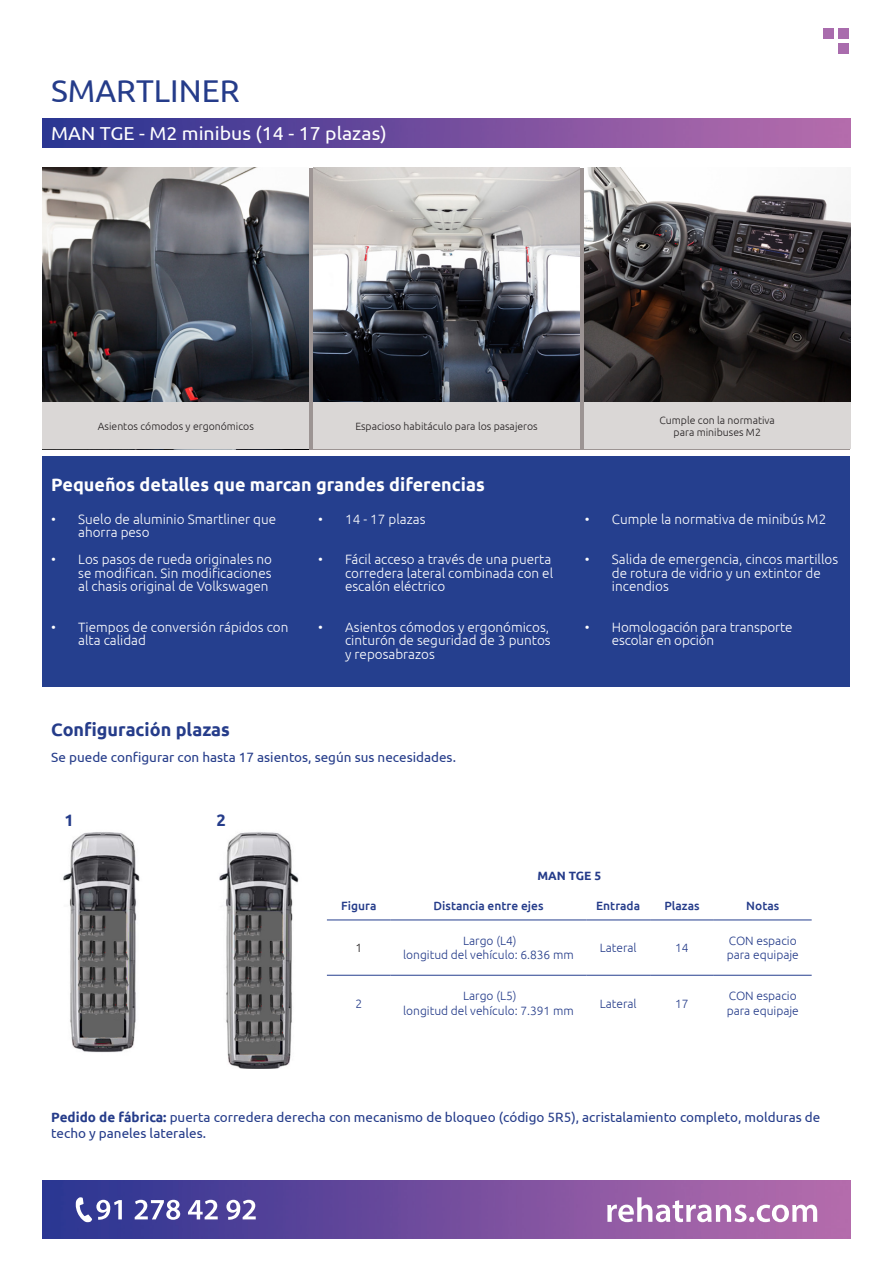
<style>
.page{position:relative;width:893px;height:1263px;background:#fff}
.page>*{position:absolute;margin:0;border:0;box-sizing:border-box;transform-origin:0 0}
.t1{font:31.5px "Ubuntu";color:#253c8a}
.t2{font:18.75px "Ubuntu";color:#fff;scale:1.04 1}
.t3{font:700 18px "Ubuntu";color:#fff}
.t4{font:700 18px "Ubuntu";color:#253c8a}
.t5{font:700 16.5px "Ubuntu";color:#253c8a}
.t6{font:300 13.5px/13.5px "Ubuntu";color:#fff}
.t7{font:13.5px/16.2px "Ubuntu";color:#253c8a}
.t8{font:300 12px/14.4px "Ubuntu";color:#253c8a}
.t9{font:500 12px "Ubuntu";color:#253c8a}
.t10{font:700 12px "Ubuntu";color:#253c8a}
.t11{font:300 12px "Ubuntu";color:#231f20}
.t12{font:300 10.5px "Ubuntu";color:#231f20}
.s1{font-weight:700}
</style>
<div class="page">
<div style="left:838px;top:28px;width:11px;height:11px;background:#a96cad"></div>
<div style="left:823px;top:28px;width:10px;height:11px;background:#a96cad"></div>
<div style="left:838px;top:43px;width:11px;height:11px;background:#a96cad"></div>
<img style="left:43px;top:168px;width:266px;height:234px">
<img style="left:313px;top:168px;width:267px;height:234px">
<img style="left:584px;top:168px;width:266px;height:234px">
<img style="left:43px;top:119px;width:807px;height:29px">
<img style="left:43px;top:1181px;width:807px;height:58px">
<svg style="left:607px;top:1197px;width:210px;height:25px"></svg>
<svg style="left:135px;top:1200px;width:45px;height:20px"></svg>
<svg style="left:188px;top:1200px;width:30px;height:19px"></svg>
<svg style="left:226px;top:1200px;width:30px;height:20px"></svg>
<svg style="left:76px;top:1197px;width:46px;height:25px"></svg>
<div style="left:43px;top:457px;width:807px;height:230px;background:#253f8e"></div>
<div style="left:43px;top:402px;width:266px;height:47px;background:#dad7d6"></div>
<div style="left:584px;top:402px;width:266px;height:47px;background:#dad7d6"></div>
<div style="left:313px;top:402px;width:267px;height:47px;background:#dad7d6"></div>
<hr style="left:327px;top:919px;width:64px;height:1px;background:#253f8e">
<hr style="left:391px;top:919px;width:195px;height:1px;background:#253f8e">
<hr style="left:586px;top:919px;width:64px;height:1px;background:#253f8e">
<hr style="left:650px;top:919px;width:64px;height:1px;background:#253f8e">
<hr style="left:714px;top:919px;width:98px;height:1px;background:#253f8e">
<hr style="left:327px;top:975px;width:64px;height:1px;background:#253f8e">
<hr style="left:391px;top:975px;width:195px;height:1px;background:#253f8e">
<hr style="left:586px;top:975px;width:64px;height:1px;background:#253f8e">
<hr style="left:650px;top:975px;width:64px;height:1px;background:#253f8e">
<hr style="left:714px;top:975px;width:98px;height:1px;background:#253f8e">
<img style="left:63px;top:832px;width:236px;height:236px">
<p class="t1" style="left:51px;top:72px;width:190px">SMARTLINER</p>
<p class="t2" style="left:51px;top:122px;width:324px">MAN TGE - M2 minibus (14 - 17 plazas)</p>
<p class="t12" style="left:98px;top:420px;width:158px">Asientos cómodos y ergonómicos</p>
<p class="t12" style="left:355px;top:420px;width:184px">Espacioso habitáculo para los pasajeros</p>
<p class="t3" style="left:51px;top:474px;width:435px">Pequeños detalles que marcan grandes diferencias</p>
<p class="t6" style="left:78px;top:512px;width:200px;text-indent:-27px">• Suelo de aluminio Smartliner que ahorra peso</p>
<p class="t6" style="left:78px;top:552px;width:195px;text-align:justify;text-indent:-27px">• Los pasos de rueda originales no se modifican. Sin modificaciones al chasis original de Volkswagen</p>
<p class="t6" style="left:78px;top:620px;width:212px;text-indent:-27px">• Tiempos de conversión rápidos con alta calidad</p>
<p class="t4" style="left:51px;top:719px;width:180px">Configuración plazas</p>
<p class="t6" style="left:318px;top:512px;width:109px">• 14 - 17 plazas</p>
<p class="t6" style="left:345px;top:552px;width:210px;text-indent:-27px">• Fácil acceso a través de una puerta corredera lateral combinada con el escalón eléctrico</p>
<p class="t6" style="left:345px;top:620px;width:207px;text-align:justify;text-indent:-27px">• Asientos cómodos y ergonómicos, cinturón de seguridad de 3 puntos y reposabrazos</p>
<p class="t7" style="left:51px;top:749px;width:406px">Se puede configurar con hasta 17 asientos, según sus necesidades.</p>
<p class="t5" style="left:65px;top:810px;width:11px">1</p>
<p class="t5" style="left:216px;top:810px;width:11px">2</p>
<p class="t12" style="left:660px;top:414px;width:117px">Cumple con la normativa</p>
<p class="t12" style="left:674px;top:426px;width:89px">para minibuses M2</p>
<p class="t6" style="left:585px;top:512px;width:243px">• Cumple la normativa de minibús M2</p>
<p class="t6" style="left:612px;top:552px;width:228px;text-indent:-27px">• Salida de emergencia, cincos martillos de rotura de vidrio y un extintor de incendios</p>
<p class="t6" style="left:612px;top:620px;width:182px;text-indent:-27px">• Homologación para transporte escolar en opción</p>
<p class="t10" style="left:537px;top:868px;width:65px">MAN TGE 5</p>
<p class="t9" style="left:341px;top:898px;width:37px">Figura</p>
<p class="t9" style="left:433px;top:898px;width:111px">Distancia entre ejes</p>
<p class="t9" style="left:596px;top:898px;width:45px">Entrada</p>
<p class="t9" style="left:664px;top:898px;width:37px">Plazas</p>
<p class="t9" style="left:746px;top:898px;width:34px">Notas</p>
<p class="t11" style="left:355px;top:941px;width:8px">1</p>
<p class="t8" style="left:463px;top:933px;width:55px">Largo (L4)</p>
<p class="t8" style="left:403px;top:948px;width:172px">longitud del vehículo: 6.836 mm</p>
<p class="t8" style="left:600px;top:940px;width:39px">Lateral</p>
<p class="t8" style="left:675px;top:940px;width:15px">14</p>
<p class="t8" style="left:727px;top:933px;width:74px">CON espacio para equipaje</p>
<p class="t8" style="left:355px;top:996px;width:8px">2</p>
<p class="t8" style="left:463px;top:988px;width:55px">Largo (L5)</p>
<p class="t8" style="left:403px;top:1003px;width:172px">longitud del vehículo: 7.391 mm</p>
<p class="t8" style="left:600px;top:996px;width:39px">Lateral</p>
<p class="t8" style="left:675px;top:996px;width:15px">17</p>
<p class="t8" style="left:727px;top:988px;width:74px">CON espacio para equipaje</p>
<p class="t7" style="left:51px;top:1109px;width:771px"><span class="s1">Pedido de fábrica:</span> puerta corredera derecha con mecanismo de bloqueo (código 5R5), acristalamiento completo, molduras de techo y paneles laterales.</p>
</div>
